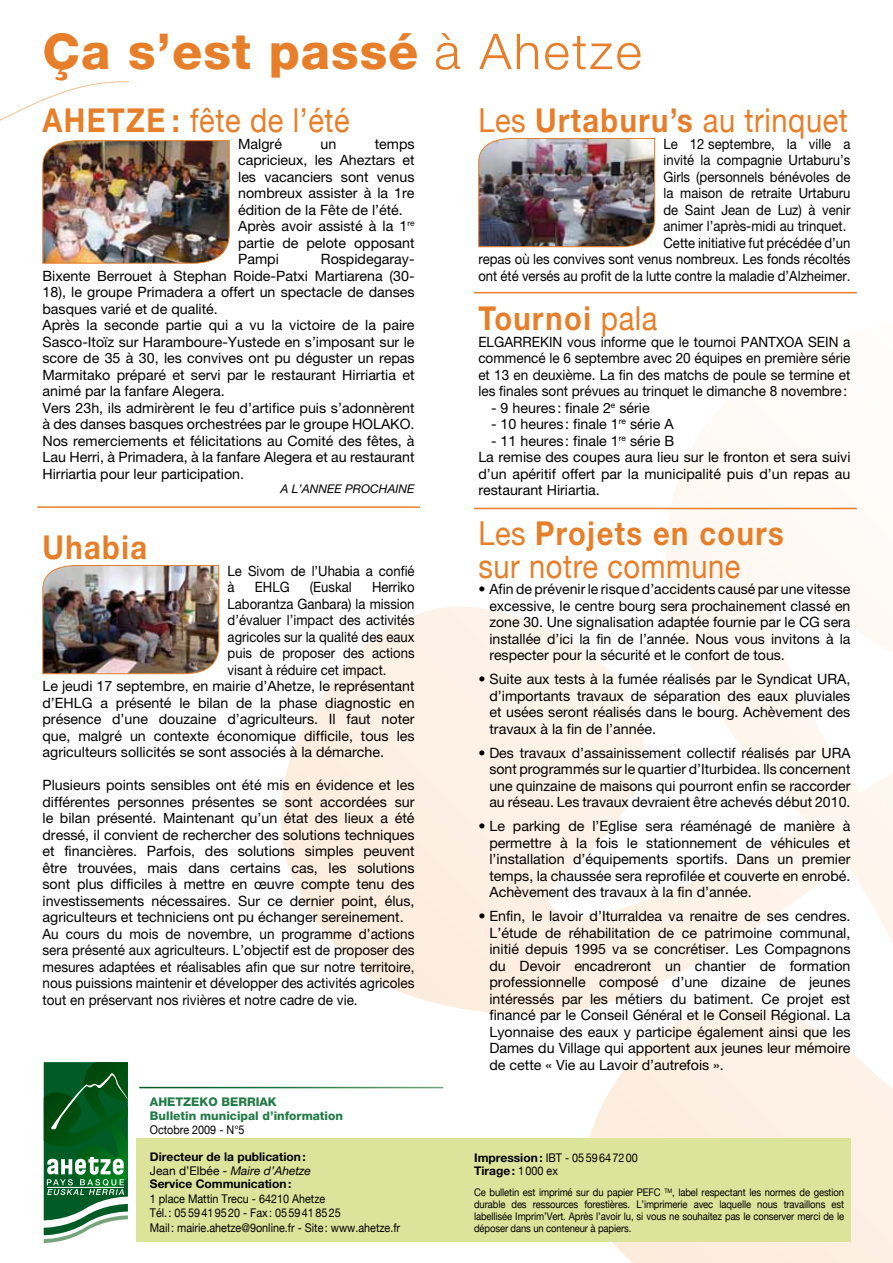
<style>
.page{position:relative;width:893px;height:1263px;background:#fff}
.page>*{position:absolute;margin:0;border:0;box-sizing:border-box;transform-origin:0 0}
.t1{font:800 49.5px "Helvetica Neue";letter-spacing:.02em;color:#e77e29}
.t2{font:33px/33px "Helvetica Neue";letter-spacing:.02em;color:#e77e29;scale:.88 1}
.t3{font:700 33px "Helvetica Neue";letter-spacing:.05em;color:#e77e29;scale:.88 1}
.t4{font:14.25px/16.5px "Helvetica Neue";color:#000;text-align:justify}
.t5{font:14.25px/16.5px "Helvetica Neue";color:#000;scale:.92 1}
.t6{font:14.25px/16.5px "Helvetica Neue";color:#000;text-align:justify;scale:.95 1}
.t7{font:12px/14.4px "Helvetica Neue";color:#000;scale:.9 1}
.t8{font:700 12px/13.5px "Helvetica Neue";color:#000}
.t9{font:800 12px/14.4px "Helvetica Neue";color:#227b48}
.t10{font:italic 12px "Helvetica Neue";color:#000}
.t11{font:10.5px/12px "Helvetica Neue";letter-spacing:-.01em;color:#000;text-align:justify;scale:.9 1}
.s1{font-weight:300}
.s2{font-weight:700}
.s3{font-weight:400}
.s4{font-weight:400;font-style:italic}
</style>
<div class="page">
<svg style="left:279px;top:444px;width:614px;height:819px"></svg>
<div style="left:136px;top:1138px;width:714px;height:104px;background:#dbe49a"></div>
<svg style="left:44px;top:1062px;width:84px;height:181px"></svg>
<hr style="left:139px;top:1087px;width:304px;height:1px;background:#fff">
<img style="left:0;top:81px;width:230px;height:183px">
<img style="left:478px;top:138px;width:177px;height:109px">
<img style="left:42px;top:565px;width:178px;height:109px">
<hr style="left:474px;top:292px;width:383px;height:1px;background:#e77e29">
<hr style="left:474px;top:508px;width:383px;height:1px;background:#e77e29">
<hr style="left:37px;top:506px;width:383px;height:2px;background:#e77e29">
<h1 class="t1" style="left:43px;top:22px;width:601px">Ça s’est passé <span class="s1">à Ahetze</span></h1>
<h2 class="t2" style="left:43px;top:103px;width:351px"><span class="s2">AHETZE :</span> fête de l’été</h2>
<p class="t4" style="left:238px;top:135px;width:45px">Malgré</p>
<p class="t4" style="left:320px;top:135px;width:17px">un</p>
<p class="t4" style="left:238px;top:135px;width:178px;text-align:left;text-indent:137px">temps capricieux, les Aheztars et les vacanciers sont venus nombreux assister à la 1re édition de la Fête de l’été.<br>Après avoir assisté à la 1<sup>re </sup>partie de pelote opposant<br>Pampi</p>
<p class="t4" style="left:43px;top:251px;width:374px;text-align:left;text-indent:278px">Rospidegaray-Bixente Berrouet à Stephan Roide-Patxi Martiarena (30- 18), le groupe Primadera a offert un spectacle de danses basques varié et de qualité.<br>Après la seconde partie qui a vu la victoire de la paire Sasco-Itoïz sur Haramboure-Yustede en s’imposant sur le score de 35 à 30, les convives ont pu déguster un repas Marmitako préparé et servi par le restaurant Hirriartia et animé par la fanfare Alegera.<br>Vers 23h, ils admirèrent le feu d’artifice puis s’adonnèrent à des danses basques orchestrées par le groupe HOLAKO.<br>Nos remerciements et félicitations au Comité des fêtes, à Lau Herri, à Primadera, à la fanfare Alegera et au restaurant Hirriartia pour leur participation.</p>
<p class="t10" style="left:280px;top:481px;width:136px">A L’ANNEE PROCHAINE</p>
<h2 class="t3" style="left:43px;top:527px;width:120px">Uhabia</h2>
<p class="t5" style="left:228px;top:562px;width:205px">Le Sivom de l’Uhabia a confié à</p>
<p class="t5" style="left:255px;top:578px;width:39px">EHLG</p>
<p class="t5" style="left:310px;top:578px;width:47px">(Euskal</p>
<p class="t5" style="left:372px;top:578px;width:48px">Herriko</p>
<p class="t5" style="left:228px;top:595px;width:205px">Laborantza Ganbara) la mission</p>
<p class="t5" style="left:228px;top:611px;width:205px">d’évaluer l’impact des activités</p>
<p class="t5" style="left:228px;top:628px;width:205px">agricoles sur la qualité des eaux</p>
<p class="t5" style="left:228px;top:644px;width:205px">puis de proposer des actions</p>
<p class="t5" style="left:228px;top:661px;width:174px">visant à réduire cet impact.</p>
<p class="t4" style="left:43px;top:677px;width:374px">Le jeudi 17 septembre, en mairie d’Ahetze, le représentant</p>
<p class="t4" style="left:43px;top:694px;width:374px">d’EHLG a présenté le bilan de la phase diagnostic en</p>
<p class="t4" style="left:43px;top:710px;width:374px">présence d’une douzaine d’agriculteurs. Il faut noter</p>
<p class="t4" style="left:43px;top:727px;width:374px">que, malgré un contexte économique difficile, tous les</p>
<p class="t4" style="left:43px;top:743px;width:343px">agriculteurs sollicités se sont associés à la démarche.</p>
<p class="t4" style="left:43px;top:776px;width:374px;text-align:left">Plusieurs points sensibles ont été mis en évidence et les différentes personnes présentes se sont accordées sur le bilan présenté. Maintenant qu’un état des lieux a été dressé, il convient de rechercher des solutions techniques et financières. Parfois, des solutions simples peuvent être trouvées, mais dans certains cas, les solutions sont plus difficiles à mettre en œuvre compte tenu des investissements nécessaires. Sur ce dernier point, élus, agriculteurs et techniciens ont pu échanger sereinement.<br>Au cours du mois de novembre, un programme d’actions sera présenté aux agriculteurs. L’objectif est de proposer des mesures adaptées et réalisables afin que sur notre territoire, nous puissions maintenir et développer des activités agricoles tout en préservant nos rivières et notre cadre de vie.</p>
<p class="t9" style="left:150px;top:1094px;width:195px">AHETZEKO BERRIAK<br>Bulletin municipal d’information</p>
<p class="t7" style="left:150px;top:1123px;width:107px">Octobre 2009 - N°5</p>
<p class="t8" style="left:150px;top:1150px;width:163px">Directeur de la publication:<br><span class="s3">Jean d’Elbée</span> <span class="s4">- Maire d’Ahetze<br></span>Service Communication:</p>
<p class="t7" style="left:150px;top:1191px;width:280px">1 place Mattin Trecu - 64210 Ahetze<br>Tél.: 0559419520 - Fax: 0559418525<br>Mail: mairie.ahetze@9online.fr - Site: www.ahetze.fr</p>
<h2 class="t2" style="left:478px;top:103px;width:422px">Les <span class="s2">Urtaburu’s</span> au trinquet</h2>
<p class="t5" style="left:478px;top:135px;width:406px;text-align:right">Le 12 septembre, la ville a<br>invité la compagnie Urtaburu’s<br>Girls (personnels bénévoles de<br>la maison de retraite Urtaburu<br>de Saint Jean de Luz) à venir<br>animer l’après-midi au trinquet.<br>Cette initiative fut précédée d’un<br>repas où les convives sont venus nombreux. Les fonds récoltés ont été versés au profit de la lutte contre la maladie d’Alzheimer.</p>
<h2 class="t3" style="left:478px;top:298px;width:205px">Tournoi <span class="s3">pala</span></h2>
<p class="t6" style="left:478px;top:333px;width:393px">ELGARREKIN vous informe que le tournoi PANTXOA SEIN a commencé le 6 septembre avec 20 équipes en première série et 13 en deuxième. La fin des matchs de poule se termine et les finales sont prévues au trinquet le dimanche 8 novembre:</p>
<p class="t4" style="left:491px;top:399px;width:160px">- 9 heures : finale 2<sup>e</sup> série</p>
<p class="t4" style="left:491px;top:416px;width:184px">- 10 heures : finale 1<sup>re</sup> série A</p>
<p class="t4" style="left:478px;top:432px;width:374px;text-align:left;text-indent:13px">- 11 heures : finale 1<sup>re</sup> série B<br>La remise des coupes aura lieu sur le fronton et sera suivi d’un apéritif offert par la municipalité puis d’un repas au restaurant Hiriartia.</p>
<h2 class="t2" style="left:478px;top:516px;width:349px">Les <span class="s2">Projets en cours </span>sur notre commune</h2>
<p class="t4" style="left:489px;top:581px;width:363px;text-indent:-11px">• Afin de prévenir le risque d’accidents causé par une vitesse excessive, le centre bourg sera prochainement classé en zone 30. Une signalisation adaptée fournie par le CG sera installée d’ici la fin de l’année. Nous vous invitons à la respecter pour la sécurité et le confort de tous.</p>
<p class="t4" style="left:489px;top:671px;width:362px;text-indent:-11px">• Suite aux tests à la fumée réalisés par le Syndicat URA, d’importants travaux de séparation des eaux pluviales et usées seront réalisés dans le bourg. Achèvement des travaux à la fin de l’année.</p>
<p class="t4" style="left:489px;top:744px;width:363px;text-indent:-11px">• Des travaux d’assainissement collectif réalisés par URA sont programmés sur le quartier d’Iturbidea. lls concernent une quinzaine de maisons qui pourront enfin se raccorder au réseau. Les travaux devraient être achevés début 2010.</p>
<p class="t4" style="left:489px;top:818px;width:362px;text-indent:-11px">• Le parking de l’Eglise sera réaménagé de manière à permettre à la fois le stationnement de véhicules et l’installation d’équipements sportifs. Dans un premier temps, la chaussée sera reprofilée et couverte en enrobé.<br>Achèvement des travaux à la fin d’année.</p>
<p class="t4" style="left:489px;top:908px;width:363px;text-indent:-11px">• Enfin, le lavoir d’Iturraldea va renaitre de ses cendres.<br>L’étude de réhabilitation de ce patrimoine communal, initié depuis 1995 va se concrétiser. Les Compagnons du Devoir encadreront un chantier de formation professionnelle composé d’une dizaine de jeunes intéressés par les métiers du batiment. Ce projet est financé par le Conseil Général et le Conseil Régional. La Lyonnaise des eaux y participe également ainsi que les Dames du Village qui apportent aux jeunes leur mémoire de cette « Vie au Lavoir d’autrefois ».</p>
<p class="t7" style="left:474px;top:1150px;width:183px;line-height:13.5px"><span class="s2">Impression:</span> IBT - 0559647200<br><span class="s2">Tirage:</span> 1000 ex</p>
<p class="t11" style="left:474px;top:1186px;width:413px">Ce bulletin est imprimé sur du papier PEFC <sup>TM</sup>, label respectant les normes de gestion durable des ressources forestières. L’imprimerie avec laquelle nous travaillons est labellisée Imprim’Vert. Après l’avoir lu, si vous ne souhaitez pas le conserver merci de le déposer dans un conteneur à papiers.</p>
</div>
